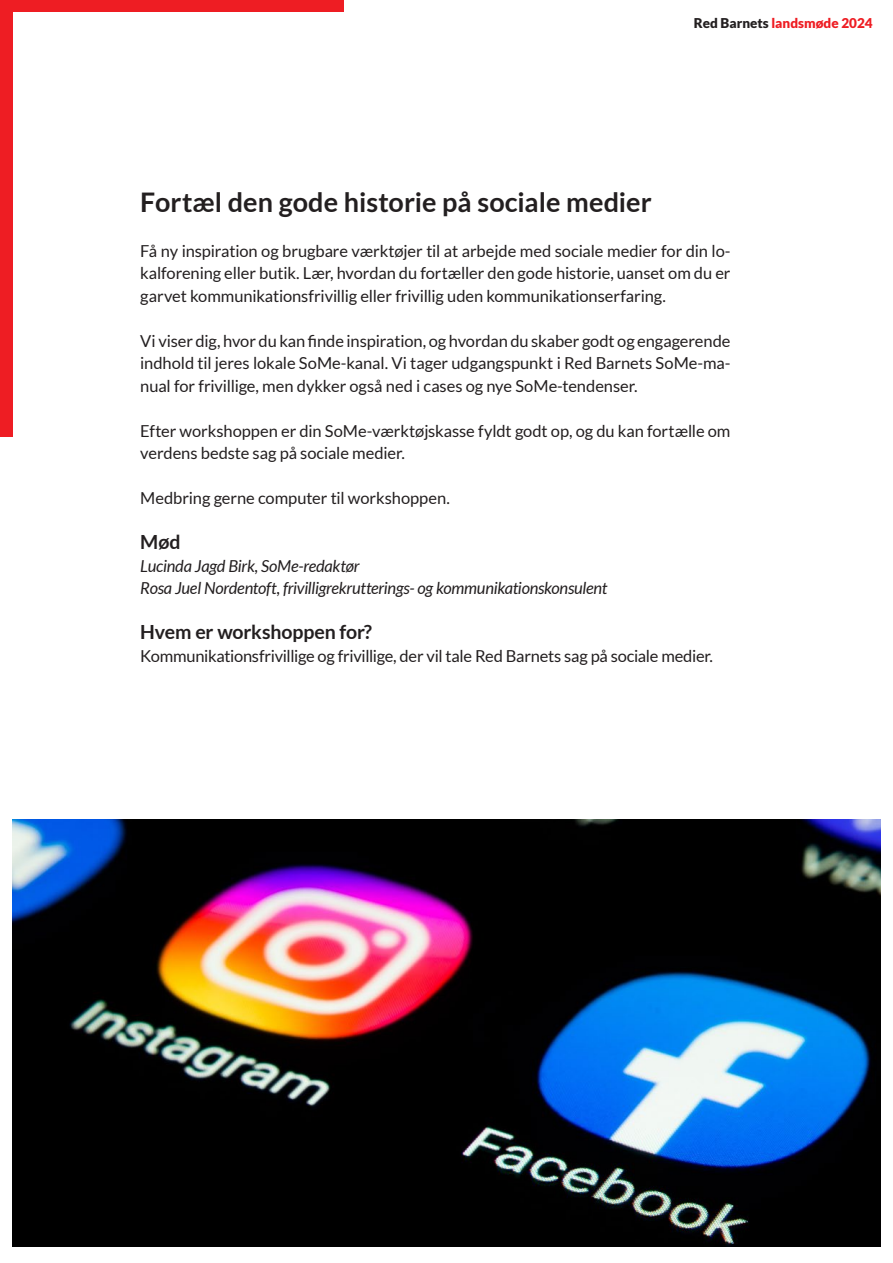
<style>
.page{position:relative;width:893px;height:1263px;background:#fff}
.page>*{position:absolute;margin:0;border:0;box-sizing:border-box;transform-origin:0 0}
.t1{font:700 27px "Lato";color:#231f20}
.t2{font:700 19.5px "Lato";letter-spacing:-.005em;color:#231f20}
.t3{font:16.5px/22.5px "Lato";letter-spacing:-.01em;color:#231f20;text-align:justify}
.t4{font:italic 16.5px/22.5px "Lato";letter-spacing:-.015em;color:#231f20}
.t5{font:900 13.5px "Lato";color:#ee1d23}
.s1{color:#231f20}
</style>
<div class="page">
<div style="left:0;top:0;width:344px;height:436px;background:#ee1d23"></div>
<div style="left:13px;top:13px;width:867px;height:1237px;background:#fff"></div>
<img style="left:13px;top:819px;width:867px;height:428px">
<p class="t5" style="left:694px;top:15px;width:180px"><span class="s1">Red Barnets</span> landsmøde 2024</p>
<h1 class="t1" style="left:140px;top:187px;width:513px">Fortæl den gode historie på sociale medier</h1>
<p class="t3" style="left:140px;top:239px;width:592px">Få ny inspiration og brugbare værktøjer til at arbejde med sociale medier for din lo&shy;kalforening eller butik. Lær, hvordan du fortæller den gode historie, uanset om du er garvet kommunikationsfrivillig eller frivillig uden kommunikationserfaring.</p>
<p class="t3" style="left:140px;top:329px;width:592px">Vi viser dig, hvor du kan finde inspiration, og hvordan du skaber godt og engagerende indhold til jeres lokale SoMe-kanal. Vi tager udgangspunkt i Red Barnets SoMe-ma&shy;nual for frivillige, men dykker også ned i cases og nye SoMe-tendenser.</p>
<p class="t3" style="left:140px;top:419px;width:592px">Efter workshoppen er din SoMe-værktøjskasse fyldt godt op, og du kan fortælle om verdens bedste sag på sociale medier.</p>
<p class="t3" style="left:140px;top:487px;width:311px">Medbring gerne computer til workshoppen.</p>
<p class="t2" style="left:140px;top:531px;width:42px">Mød</p>
<p class="t4" style="left:140px;top:555px;width:469px">Lucinda Jagd Birk, SoMe-redaktør<br>Rosa Juel Nordentoft, frivilligrekrutterings- og kommunikationskonsulent</p>
<p class="t2" style="left:140px;top:621px;width:233px">Hvem er workshoppen for?</p>
<p class="t3" style="left:140px;top:644px;width:574px">Kommunikationsfrivillige og frivillige, der vil tale Red Barnets sag på sociale medier.</p>
</div>
